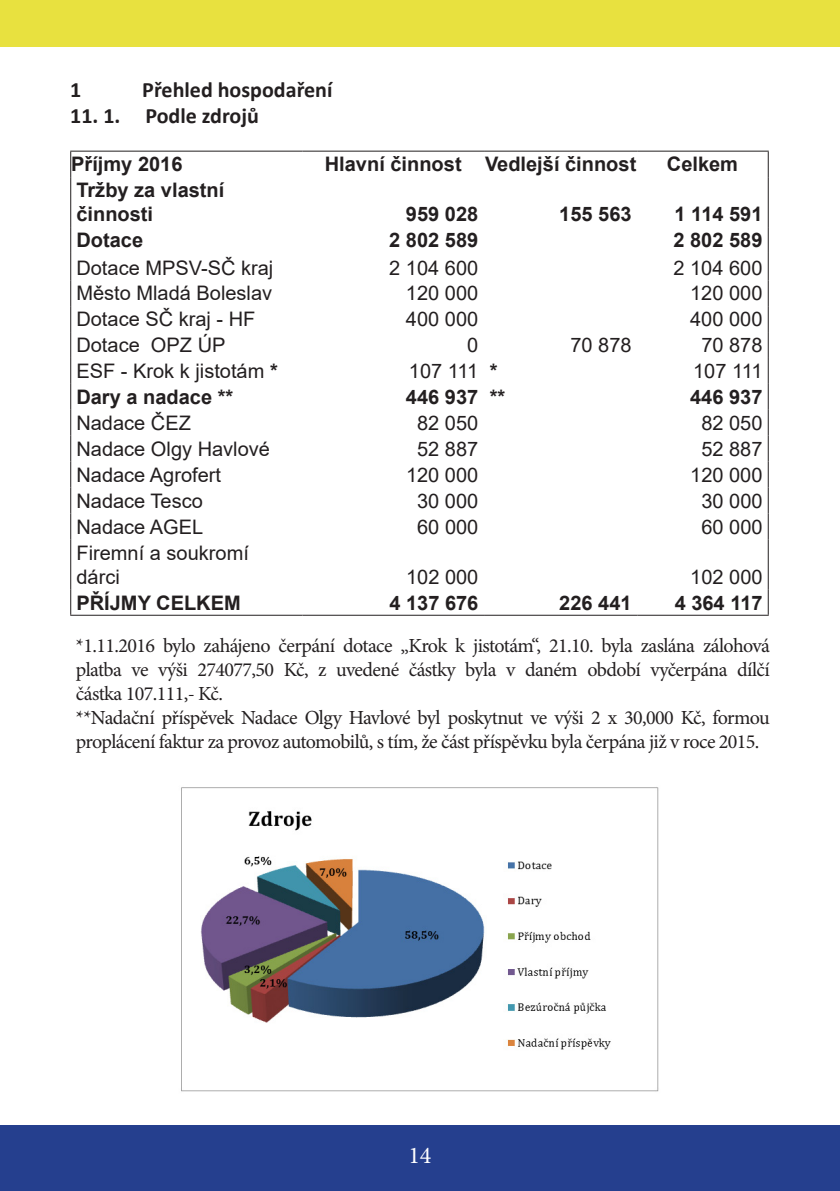
<style>
.page{position:relative;width:840px;height:1191px;background:#fff}
.page>*{position:absolute;margin:0;border:0;box-sizing:border-box;transform-origin:0 0}
.t1{font:24px "Minion Pro";color:#fff}
.t2{font:700 22px "Calibri";color:#231f20}
.t3{font:20px/24px "Minion Pro";letter-spacing:-.03em;color:#231f20}
.t4{font:20px/24px "Arial";color:#231f20}
.t5{font:700 20px/24px "Arial";color:#231f20}
.s1{font-weight:700}
</style>
<div class="page">
<div style="left:0;top:1125px;width:839px;height:66px;background:#253f8e"></div>
<div style="left:0;top:0;width:839px;height:47px;background:#e8e13f"></div>
<hr style="left:70px;top:151px;width:232px;height:1px;background:#231f20">
<svg style="left:70px;top:152px;width:1px;height:25px"></svg>
<hr style="left:302px;top:151px;width:182px;height:1px;background:#231f20">
<hr style="left:484px;top:151px;width:153px;height:1px;background:#231f20">
<hr style="left:637px;top:151px;width:131px;height:1px;background:#231f20">
<svg style="left:767px;top:152px;width:1px;height:25px"></svg>
<hr style="left:70px;top:177px;width:1px;height:50px;background:#231f20">
<hr style="left:767px;top:177px;width:1px;height:50px;background:#231f20">
<svg style="left:70px;top:227px;width:1px;height:312px"></svg>
<svg style="left:767px;top:227px;width:1px;height:312px"></svg>
<hr style="left:70px;top:539px;width:1px;height:50px;background:#231f20">
<hr style="left:767px;top:539px;width:1px;height:50px;background:#231f20">
<svg style="left:70px;top:589px;width:1px;height:26px"></svg>
<svg style="left:767px;top:589px;width:1px;height:26px"></svg>
<hr style="left:70px;top:615px;width:232px;height:1px;background:#231f20">
<hr style="left:302px;top:615px;width:182px;height:1px;background:#231f20">
<hr style="left:484px;top:615px;width:153px;height:1px;background:#231f20">
<hr style="left:637px;top:615px;width:131px;height:1px;background:#231f20">
<img style="left:181px;top:787px;width:478px;height:305px">
<p class="t2" style="left:70px;top:74px;width:13px">1</p>
<p class="t2" style="left:142px;top:74px;width:191px">Přehled hospodaření</p>
<p class="t2" style="left:70px;top:100px;width:190px">11. 1. Podle zdrojů</p>
<p class="t5" style="left:71px;top:153px;width:113px">Příjmy 2016</p>
<p class="t5" style="left:324px;top:153px;width:313px">Hlavní činnost Vedlejší činnost</p>
<p class="t5" style="left:666px;top:153px;width:73px">Celkem</p>
<p class="t5" style="left:76px;top:179px;width:149px">Tržby za vlastní činnosti</p>
<p class="t5" style="left:406px;top:203px;width:74px">959 028</p>
<p class="t5" style="left:559px;top:203px;width:74px">155 563</p>
<p class="t5" style="left:674px;top:203px;width:89px">1 114 591</p>
<p class="t5" style="left:76px;top:228px;width:68px">Dotace</p>
<p class="t5" style="left:389px;top:228px;width:90px">2 802 589</p>
<p class="t5" style="left:673px;top:228px;width:90px">2 802 589</p>
<p class="t4" style="left:76px;top:255px;width:198px">Dotace MPSV-SČ kraj</p>
<p class="t4" style="left:389px;top:255px;width:90px">2 104 600</p>
<p class="t4" style="left:673px;top:255px;width:90px">2 104 600</p>
<p class="t4" style="left:76px;top:281px;width:197px">Město Mladá Boleslav</p>
<p class="t4" style="left:406px;top:281px;width:74px">120 000</p>
<p class="t4" style="left:689px;top:281px;width:74px">120 000</p>
<p class="t4" style="left:76px;top:307px;width:180px">Dotace SČ kraj - HF</p>
<p class="t4" style="left:406px;top:307px;width:74px">400 000</p>
<p class="t4" style="left:689px;top:307px;width:74px">400 000</p>
<p class="t4" style="left:76px;top:333px;width:150px">Dotace OPZ ÚP</p>
<p class="t4" style="left:467px;top:333px;width:13px">0</p>
<p class="t4" style="left:570px;top:333px;width:63px">70 878</p>
<p class="t4" style="left:701px;top:333px;width:63px">70 878</p>
<p class="t4" style="left:76px;top:359px;width:203px">ESF - Krok k jistotám <span class="s1">*</span></p>
<p class="t4" style="left:409px;top:359px;width:90px">107 111 <span class="s1">*</span></p>
<p class="t4" style="left:692px;top:359px;width:71px">107 111</p>
<p class="t5" style="left:76px;top:385px;width:158px">Dary a nadace **</p>
<p class="t5" style="left:406px;top:385px;width:101px">446 937 **</p>
<p class="t5" style="left:689px;top:385px;width:74px">446 937</p>
<p class="t4" style="left:76px;top:411px;width:116px">Nadace ČEZ</p>
<p class="t4" style="left:417px;top:411px;width:63px">82 050</p>
<p class="t4" style="left:701px;top:411px;width:63px">82 050</p>
<p class="t4" style="left:76px;top:437px;width:195px">Nadace Olgy Havlové</p>
<p class="t4" style="left:417px;top:437px;width:63px">52 887</p>
<p class="t4" style="left:701px;top:437px;width:63px">52 887</p>
<p class="t4" style="left:76px;top:463px;width:146px">Nadace Agrofert</p>
<p class="t4" style="left:406px;top:463px;width:74px">120 000</p>
<p class="t4" style="left:689px;top:463px;width:74px">120 000</p>
<p class="t4" style="left:76px;top:488px;width:128px">Nadace Tesco</p>
<p class="t4" style="left:417px;top:488px;width:63px">30 000</p>
<p class="t4" style="left:701px;top:488px;width:63px">30 000</p>
<p class="t4" style="left:76px;top:514px;width:128px">Nadace AGEL</p>
<p class="t4" style="left:417px;top:514px;width:63px">60 000</p>
<p class="t4" style="left:701px;top:514px;width:63px">60 000</p>
<p class="t4" style="left:76px;top:540px;width:174px">Firemní a soukromí dárci</p>
<p class="t4" style="left:406px;top:564px;width:74px">102 000</p>
<p class="t4" style="left:689px;top:564px;width:74px">102 000</p>
<p class="t5" style="left:76px;top:591px;width:166px">PŘÍJMY CELKEM</p>
<p class="t5" style="left:389px;top:591px;width:90px">4 137 676</p>
<p class="t5" style="left:559px;top:591px;width:74px">226 441</p>
<p class="t5" style="left:674px;top:591px;width:89px">4 364 117</p>
<p class="t3" style="left:76px;top:633px;width:695px">*1.11.2016 bylo zahájeno čerpání dotace „Krok k jistotám“, 21.10. byla zaslána zálohová platba ve výši 274077,50 Kč, z uvedené částky byla v daném období vyčerpána dílčí částka 107.111,- Kč.<br>**Nadační příspěvek Nadace Olgy Havlové byl poskytnut ve výši 2 x 30,000 Kč, formou proplácení faktur za provoz automobilů, s tím, že část příspěvku byla čerpána již v roce 2015.</p>
<p class="t1" style="left:408px;top:1139px;width:25px">14</p>
</div>
